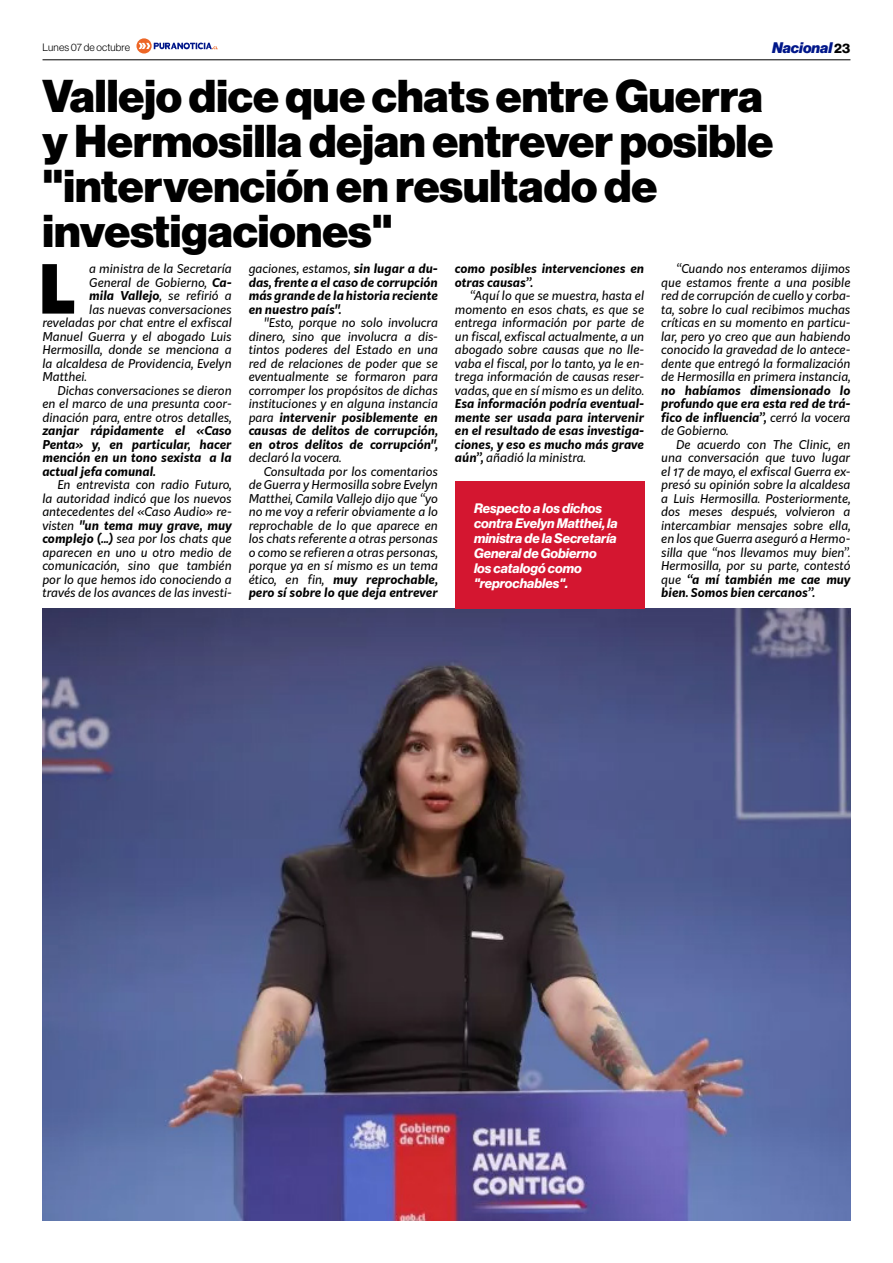
<style>
.page{position:relative;width:893px;height:1263px;background:#fff}
.page>*{position:absolute;margin:0;border:0;box-sizing:border-box;transform-origin:0 0}
.t1{font:900 66.3px "Kit Sans";color:#000}
.t2{font:45px/45px "N Haas Grotesk DS Pro 95 Blk";color:#000}
.t3{font:15px "N Haas Grotesk DS Pro 96 Blk It";color:#00178a}
.t4{font:13.5px/15px "N Haas Grotesk DS Pro 76 Bd It";color:#fff}
.t5{font:italic 12px/13.5px "Kit Sans";color:#000;text-align:justify}
.t6{font:italic 700 12px/13.5px "Kit Sans";color:#000;text-align:justify}
.t7{font:10.5px "N Haas Grotesk DS Pro 45 Lt";letter-spacing:.015em;color:#000}
.s1{font-family:"N Haas Grotesk DS Pro 75 Bd";font-size:13.5px;color:#000}
.s2{font-weight:700}
.s3{font-weight:400}
</style>
<div class="page">
<svg style="left:136px;top:38px;width:82px;height:16px"></svg>
<hr style="left:43px;top:59px;width:807px;height:1px;background:#000">
<img style="left:42px;top:609px;width:808px;height:611px">
<div style="left:455px;top:481px;width:189px;height:128px;background:#d41630"></div>
<p class="t7" style="left:43px;top:41px;width:89px">Lunes 07 de octubre</p>
<p class="t3" style="left:772px;top:39px;width:80px">Nacional<span class="s1">23</span></p>
<h2 class="t2" style="left:43px;top:74px;width:732px">Vallejo dice que chats entre Guerra y Hermosilla dejan entrever posible "intervención en resultado de investigaciones"</h2>
<h1 class="t1" style="left:39px;top:229px;width:39px">L</h1>
<p class="t5" style="left:89px;top:261px;width:144px">a ministra de la Secretaría</p>
<p class="t5" style="left:89px;top:275px;width:144px">General de Gobierno, <span class="s2">Ca-</span></p>
<p class="t6" style="left:89px;top:288px;width:144px">mila Vallejo<span class="s3">, se refirió a</span></p>
<p class="t5" style="left:89px;top:302px;width:144px">las nuevas conversaciones</p>
<p class="t5" style="left:42px;top:315px;width:191px">reveladas por chat entre el exfiscal</p>
<p class="t5" style="left:42px;top:329px;width:191px">Manuel Guerra y el abogado Luis</p>
<p class="t5" style="left:42px;top:342px;width:191px">Hermosilla, donde se menciona a</p>
<p class="t5" style="left:42px;top:356px;width:191px">la alcaldesa de Providencia, Evelyn</p>
<p class="t5" style="left:42px;top:369px;width:46px">Matthei.</p>
<p class="t5" style="left:57px;top:383px;width:176px">Dichas conversaciones se dieron</p>
<p class="t5" style="left:42px;top:396px;width:191px">en el marco de una presunta coor-</p>
<p class="t5" style="left:42px;top:410px;width:191px">dinación para, entre otros detalles,</p>
<p class="t6" style="left:42px;top:423px;width:191px">zanjar rápidamente el «Caso Penta» y, en particular, hacer mención en un tono sexista a la actual jefa comunal.</p>
<p class="t5" style="left:42px;top:477px;width:191px;text-indent:15px">En entrevista con radio Futuro, la autoridad indicó que los nuevos antecedentes del «Caso Audio» re&shy;visten <span class="s2">"un tema muy grave, muy complejo (...)</span> sea por los chats que aparecen en uno u otro medio de comunicación, sino que también por lo que hemos ido conociendo a través de los avances de las investi-</p>
<p class="t6" style="left:249px;top:261px;width:191px"><span class="s3">gaciones, estamos,</span> sin lugar a du&shy;das, frente a el caso de corrupción más grande de la historia reciente en nuestro país".</p>
<p class="t5" style="left:249px;top:315px;width:191px;text-indent:15px">"Esto, porque no solo involucra dinero, sino que involucra a dis&shy;tintos poderes del Estado en una red de relaciones de poder que se eventualmente se formaron para corromper los propósitos de dichas instituciones y en alguna instancia para <span class="s2">intervenir posiblemente en causas de delitos de corrupción, en otros delitos de corrupción",</span></p>
<p class="t5" style="left:249px;top:450px;width:95px">declaró la vocera.</p>
<p class="t5" style="left:264px;top:464px;width:176px">Consultada por los comentarios</p>
<p class="t5" style="left:249px;top:477px;width:191px">de Guerra y Hermosilla sobre Evelyn</p>
<p class="t5" style="left:249px;top:491px;width:191px">Matthei, Camila Vallejo dijo que “yo</p>
<p class="t5" style="left:249px;top:504px;width:191px">no me voy a referir obviamente a lo</p>
<p class="t5" style="left:249px;top:518px;width:191px">reprochable de lo que aparece en</p>
<p class="t5" style="left:249px;top:531px;width:191px">los chats referente a otras personas</p>
<p class="t5" style="left:249px;top:545px;width:191px">o como se refieren a otras personas,</p>
<p class="t5" style="left:249px;top:558px;width:191px">porque ya en sí mismo es un tema</p>
<p class="t6" style="left:249px;top:571px;width:191px"><span class="s3">ético, en fin,</span> muy reprochable,</p>
<p class="t6" style="left:249px;top:585px;width:191px">pero sí sobre lo que deja entrever</p>
<p class="t6" style="left:455px;top:261px;width:191px">como posibles intervenciones en otras causas”.</p>
<p class="t5" style="left:455px;top:288px;width:191px;text-indent:15px">“Aquí lo que se muestra, hasta el momento en esos chats, es que se entrega información por parte de un fiscal, exfiscal actualmente, a un abogado sobre causas que no lle&shy;vaba el fiscal, por lo tanto, ya le en&shy;trega información de causas reser&shy;vadas, que en sí mismo es un delito.</p>
<p class="t6" style="left:455px;top:396px;width:191px">Esa información podría eventual&shy;mente ser usada para intervenir en el resultado de esas investiga&shy;ciones, y eso es mucho más grave aún”, <span class="s3">añadió la ministra.</span></p>
<p class="t4" style="left:474px;top:501px;width:145px">Respecto a los dichos contra Evelyn Matthei, la ministra de la Secretaría<br>General de Gobierno<br>los catalogó como "reprochables".</p>
<p class="t5" style="left:661px;top:261px;width:191px;text-indent:15px">“Cuando nos enteramos dijimos que estamos frente a una posible red de corrupción de cuello y corba&shy;ta, sobre lo cual recibimos muchas críticas en su momento en particu&shy;lar, pero yo creo que aun habiendo conocido la gravedad de lo antece&shy;dente que entregó la formalización de Hermosilla en primera instancia,</p>
<p class="t6" style="left:661px;top:382px;width:191px">no habíamos dimensionado lo profundo que era esta red de trá&shy;fico de influencia”, <span class="s3">cerró la vocera de Gobierno.</span></p>
<p class="t5" style="left:661px;top:437px;width:191px;text-indent:15px">De acuerdo con The Clinic, en una conversación que tuvo lugar el 17 de mayo, el exfiscal Guerra ex&shy;presó su opinión sobre la alcaldesa a Luis Hermosilla. Posteriormente, dos meses después, volvieron a intercambiar mensajes sobre ella, en los que Guerra aseguró a Hermo&shy;silla que “nos llevamos muy bien”.<br>Hermosilla, por su parte, contestó que <span class="s2">“a mí también me cae muy bien. Somos bien cercanos”.</span></p>
</div>
